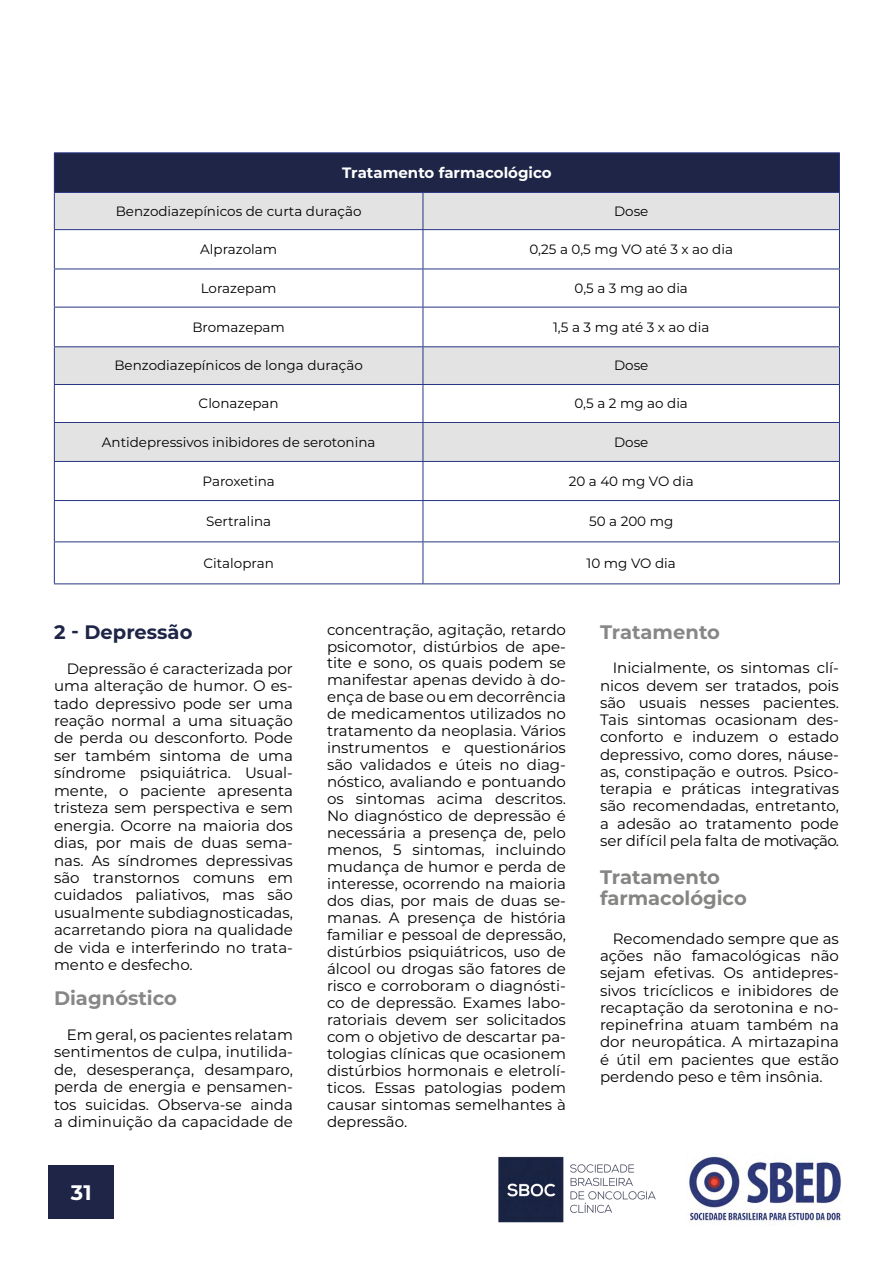
<style>
.page{position:relative;width:893px;height:1263px;background:#fff}
.page>*{position:absolute;margin:0;border:0;box-sizing:border-box;transform-origin:0 0}
.t1{font:700 21px "Montserrat";color:#fff}
.t2{font:700 19.5px/21px "Montserrat";color:#858584}
.t3{font:700 19.5px "Montserrat";color:#878787}
.t4{font:700 19.5px "Montserrat";color:#1e2547}
.t5{font:15px/17px "Montserrat";color:#000;text-align:justify}
.t6{font:700 15px "Montserrat";color:#fff}
.t7{font:13.5px "Montserrat";color:#000}
</style>
<div class="page">
<img style="left:498px;top:1156px;width:158px;height:67px">
<div style="left:48px;top:1165px;width:66px;height:54px;background:#1e2547"></div>
<img style="left:689px;top:1156px;width:152px;height:69px">
<div style="left:54px;top:153px;width:785px;height:39px;background:#1e2547"></div>
<div style="left:55px;top:193px;width:784px;height:36px;background:#e3e3e3"></div>
<svg style="left:55px;top:230px;width:784px;height:353px"></svg>
<hr style="left:54px;top:152px;width:369px;height:1px;background:#283583">
<hr style="left:54px;top:153px;width:1px;height:39px;background:#283583">
<hr style="left:423px;top:152px;width:417px;height:1px;background:#283583">
<hr style="left:839px;top:153px;width:1px;height:39px;background:#283583">
<hr style="left:54px;top:192px;width:369px;height:1px;background:#283583">
<hr style="left:54px;top:193px;width:1px;height:36px;background:#283583">
<hr style="left:423px;top:192px;width:417px;height:1px;background:#283583">
<hr style="left:423px;top:193px;width:1px;height:36px;background:#283583">
<hr style="left:839px;top:193px;width:1px;height:36px;background:#283583">
<hr style="left:54px;top:229px;width:369px;height:1px;background:#283583">
<hr style="left:54px;top:230px;width:1px;height:39px;background:#283583">
<hr style="left:423px;top:229px;width:417px;height:1px;background:#283583">
<hr style="left:423px;top:230px;width:1px;height:39px;background:#283583">
<hr style="left:839px;top:230px;width:1px;height:39px;background:#283583">
<hr style="left:54px;top:269px;width:369px;height:1px;background:#283583">
<hr style="left:54px;top:269px;width:1px;height:38px;background:#283583">
<hr style="left:423px;top:269px;width:417px;height:1px;background:#283583">
<hr style="left:423px;top:269px;width:1px;height:38px;background:#283583">
<hr style="left:839px;top:269px;width:1px;height:38px;background:#283583">
<hr style="left:54px;top:307px;width:369px;height:1px;background:#283583">
<hr style="left:54px;top:307px;width:1px;height:39px;background:#283583">
<hr style="left:423px;top:307px;width:417px;height:1px;background:#283583">
<hr style="left:423px;top:307px;width:1px;height:39px;background:#283583">
<hr style="left:839px;top:307px;width:1px;height:39px;background:#283583">
<hr style="left:54px;top:346px;width:369px;height:1px;background:#283583">
<hr style="left:54px;top:347px;width:1px;height:37px;background:#283583">
<hr style="left:423px;top:346px;width:417px;height:1px;background:#283583">
<hr style="left:423px;top:347px;width:1px;height:37px;background:#283583">
<hr style="left:839px;top:347px;width:1px;height:37px;background:#283583">
<hr style="left:54px;top:384px;width:369px;height:1px;background:#283583">
<hr style="left:54px;top:385px;width:1px;height:37px;background:#283583">
<hr style="left:423px;top:384px;width:417px;height:1px;background:#283583">
<hr style="left:423px;top:385px;width:1px;height:37px;background:#283583">
<hr style="left:839px;top:385px;width:1px;height:37px;background:#283583">
<hr style="left:54px;top:422px;width:369px;height:1px;background:#283583">
<hr style="left:54px;top:423px;width:1px;height:38px;background:#283583">
<hr style="left:423px;top:422px;width:417px;height:1px;background:#283583">
<hr style="left:423px;top:423px;width:1px;height:38px;background:#283583">
<hr style="left:839px;top:423px;width:1px;height:38px;background:#283583">
<hr style="left:54px;top:461px;width:369px;height:1px;background:#283583">
<hr style="left:54px;top:462px;width:1px;height:38px;background:#283583">
<hr style="left:423px;top:461px;width:417px;height:1px;background:#283583">
<hr style="left:423px;top:462px;width:1px;height:38px;background:#283583">
<hr style="left:839px;top:462px;width:1px;height:38px;background:#283583">
<hr style="left:54px;top:500px;width:369px;height:1px;background:#283583">
<hr style="left:54px;top:501px;width:1px;height:40px;background:#283583">
<hr style="left:423px;top:500px;width:417px;height:1px;background:#283583">
<hr style="left:423px;top:501px;width:1px;height:40px;background:#283583">
<hr style="left:839px;top:501px;width:1px;height:40px;background:#283583">
<hr style="left:54px;top:541px;width:369px;height:1px;background:#283583">
<hr style="left:54px;top:542px;width:1px;height:41px;background:#283583">
<hr style="left:423px;top:541px;width:417px;height:1px;background:#283583">
<hr style="left:423px;top:542px;width:1px;height:41px;background:#283583">
<hr style="left:839px;top:542px;width:1px;height:41px;background:#283583">
<hr style="left:54px;top:583px;width:369px;height:1px;background:#283583">
<hr style="left:423px;top:583px;width:417px;height:1px;background:#283583">
<p class="t6" style="left:342px;top:162px;width:211px">Tratamento farmacológico</p>
<p class="t7" style="left:116px;top:202px;width:247px">Benzodiazepínicos de curta duração</p>
<p class="t7" style="left:614px;top:202px;width:36px">Dose</p>
<p class="t7" style="left:200px;top:240px;width:78px">Alprazolam</p>
<p class="t7" style="left:529px;top:240px;width:205px">0,25 a 0,5 mg VO até 3 x ao dia</p>
<p class="t7" style="left:201px;top:279px;width:77px">Lorazepam</p>
<p class="t7" style="left:574px;top:279px;width:115px">0,5 a 3 mg ao dia</p>
<p class="t7" style="left:192px;top:318px;width:94px">Bromazepam</p>
<p class="t7" style="left:553px;top:318px;width:158px">1,5 a 3 mg até 3 x ao dia</p>
<p class="t7" style="left:114px;top:356px;width:250px">Benzodiazepínicos de longa duração</p>
<p class="t7" style="left:614px;top:356px;width:36px">Dose</p>
<p class="t7" style="left:199px;top:394px;width:82px">Clonazepan</p>
<p class="t7" style="left:574px;top:394px;width:115px">0,5 a 2 mg ao dia</p>
<p class="t7" style="left:102px;top:433px;width:275px">Antidepressivos inibidores de serotonina</p>
<p class="t7" style="left:614px;top:433px;width:36px">Dose</p>
<p class="t7" style="left:203px;top:472px;width:74px">Paroxetina</p>
<p class="t7" style="left:569px;top:472px;width:126px">20 a 40 mg VO dia</p>
<p class="t7" style="left:206px;top:512px;width:67px">Sertralina</p>
<p class="t7" style="left:589px;top:512px;width:86px">50 a 200 mg</p>
<p class="t7" style="left:203px;top:553px;width:72px">Citalopran</p>
<p class="t7" style="left:587px;top:553px;width:91px">10 mg VO dia</p>
<h2 class="t4" style="left:54px;top:618px;width:140px">2 - Depressão</h2>
<p class="t5" style="left:54px;top:659px;width:240px;line-height:17.4px;text-indent:13px">Depressão é caracterizada por uma alteração de humor. O es&shy;tado depressivo pode ser uma reação normal a uma situação de perda ou desconforto. Pode ser também sintoma de uma síndrome psiquiátrica. Usual&shy;mente, o paciente apresenta tristeza sem perspectiva e sem energia. Ocorre na maioria dos dias, por mais de duas sema&shy;nas. As síndromes depressivas são transtornos comuns em cuidados paliativos, mas são usualmente subdiagnosticadas, acarretando piora na qualidade de vida e interferindo no trata&shy;mento e desfecho.</p>
<h2 class="t3" style="left:54px;top:984px;width:125px">Diagnóstico</h2>
<p class="t5" style="left:54px;top:1025px;width:240px;line-height:17.4px;text-indent:13px">Em geral, os pacientes relatam sentimentos de culpa, inutilida&shy;de, desesperança, desamparo, perda de energia e pensamen&shy;tos suicidas. Observa-se ainda a diminuição da capacidade de</p>
<h1 class="t1" style="left:71px;top:1177px;width:22px">31</h1>
<p class="t5" style="left:327px;top:620px;width:240px">concentração, agitação, retardo psicomotor, distúrbios de ape&shy;tite e sono, os quais podem se manifestar apenas devido à do&shy;ença de base ou em decorrência de medicamentos utilizados no tratamento da neoplasia. Vários instrumentos e questionários são validados e úteis no diag&shy;nóstico, avaliando e pontuando os sintomas acima descritos.<br>No diagnóstico de depressão é necessária a presença de, pelo menos, 5 sintomas, incluindo mudança de humor e perda de interesse, ocorrendo na maioria dos dias, por mais de duas se&shy;manas. A presença de história familiar e pessoal de depressão, distúrbios psiquiátricos, uso de álcool ou drogas são fatores de risco e corroboram o diagnósti&shy;co de depressão. Exames labo&shy;ratoriais devem ser solicitados com o objetivo de descartar pa&shy;tologias clínicas que ocasionem distúrbios hormonais e eletrolí&shy;ticos. Essas patologias podem causar sintomas semelhantes à depressão.</p>
<h2 class="t3" style="left:600px;top:618px;width:121px">Tratamento</h2>
<p class="t5" style="left:600px;top:659px;width:240px;text-indent:13px">Inicialmente, os sintomas clí&shy;nicos devem ser tratados, pois são usuais nesses pacientes.<br>Tais sintomas ocasionam des&shy;conforto e induzem o estado depressivo, como dores, náuse&shy;as, constipação e outros. Psico&shy;terapia e práticas integrativas são recomendadas, entretanto, a adesão ao tratamento pode ser difícil pela falta de motivação.</p>
<h2 class="t2" style="left:600px;top:866px;width:148px">Tratamento farmacológico</h2>
<p class="t5" style="left:600px;top:929px;width:240px;text-indent:13px">Recomendado sempre que as ações não famacológicas não sejam efetivas. Os antidepres&shy;sivos tricíclicos e inibidores de recaptação da serotonina e no&shy;repinefrina atuam também na dor neuropática. A mirtazapina é útil em pacientes que estão perdendo peso e têm insônia.</p>
</div>
